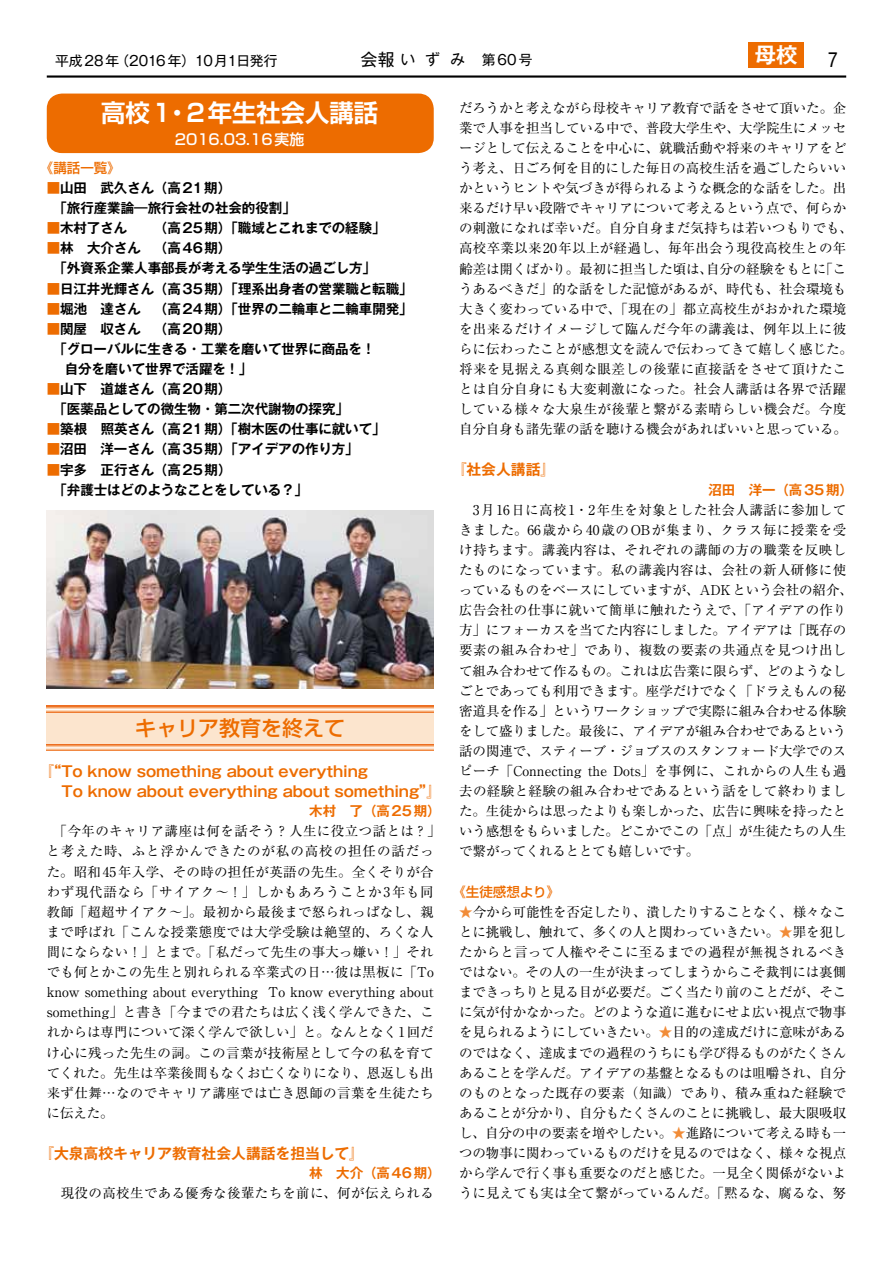
<style>
.page{position:relative;width:893px;height:1263px;background:#fff}
.page>*{position:absolute;margin:0;border:0;box-sizing:border-box;transform-origin:0 0}
.t1{font:700 24.3px "Shin Go Pro De";color:#fff}
.t2{font:700 21.3px "Gothic MB101 Pro De";color:#fff}
.t3{font:21.3px "Helvetica";color:#000;scale:.8 1}
.t4{font:500 21px "Shin Go Pro";color:#ed6c00}
.t5{font:700 14.85px/20.1px "Gothic MB101 Pro De";letter-spacing:-.005em;color:#ed6c00}
.t6{font:500 14.85px "Shin Go Pro";color:#fff}
.t7{font:13.8px "Gothic MB101 Pro";letter-spacing:.005em;color:#000}
.t8{font:13.5px/20.1px "Ryumin Pro";letter-spacing:.005em;color:#000}
.t9{font:700 13.5px/20.1px "Gothic MB101 Pro De";letter-spacing:-.005em;color:#000}
.t10{font:700 13.5px "Gothic MB101 Pro De";color:#ed6c00}
.t11{font:13.5px "Ryumin Pro";letter-spacing:.025em;color:#000}
.t12{font:500 13.5px "Shin Go Pro";letter-spacing:-.005em;color:#ed6c00}
.s1{font-size:16.95px}
.s2{font-size:14.85px}
.s3{color:#ed6c00}
.s4{color:#f18c38}
</style>
<div class="page">
<hr style="left:47px;top:75px;width:799px;height:3px;background:#000">
<div style="left:748px;top:43px;width:56px;height:25px;background:#ed6c00"></div>
<div style="left:47px;top:709px;width:387px;height:38px;background:#fce5ce"></div>
<svg style="left:47px;top:706px;width:387px;height:6px;background:#f7bc92"></svg>
<svg style="left:47px;top:744px;width:387px;height:6px;background:#f6b98e"></svg>
<div style="left:47px;top:94px;width:387px;height:59px;background:#ed6c00;border-radius:15px"></div>
<img style="left:47px;top:510px;width:386px;height:179px">
<p class="t7" style="left:55px;top:50px;width:224px">平成28年（2016年）10月１日発行</p>
<p class="t7" style="left:360px;top:48px;width:174px"><span class="s1">会報</span> <span class="s2">い ず み</span> 第60号</p>
<h2 class="t2" style="left:755px;top:38px;width:44px">母校</h2>
<h2 class="t3" style="left:828px;top:43px;width:13px">7</h2>
<h1 class="t1" style="left:101px;top:92px;width:278px">高校1・2年生社会人講話</h1>
<p class="t6" style="left:175px;top:127px;width:131px">2016.03.16実施</p>
<p class="t12" style="left:40px;top:157px;width:82px">《講話一覧》</p>
<p class="t9" style="left:47px;top:176px;width:251px"><span class="s3">■</span>山田　武久さん （高21期）<br>　「旅行産業論―旅行会社の社会的役割」</p>
<p class="t9" style="left:47px;top:216px;width:82px"><span class="s3">■</span>木村了さん</p>
<p class="t9" style="left:154px;top:216px;width:233px">（高25期）「職域とこれまでの経験」</p>
<p class="t9" style="left:47px;top:237px;width:331px"><span class="s3">■</span>林　大介さん （高46期）<br>　「外資系企業人事部長が考える学生生活の過ごし方」</p>
<p class="t9" style="left:47px;top:277px;width:367px"><span class="s3">■</span>日江井光輝さん （高35期）「理系出身者の営業職と転職」</p>
<p class="t9" style="left:47px;top:297px;width:367px"><span class="s3">■</span>堀池　達さん （高24期）「世界の二輪車と二輪車開発」</p>
<p class="t9" style="left:47px;top:317px;width:186px"><span class="s3">■</span>関屋　収さん （高20期）</p>
<p class="t9" style="left:47px;top:337px;width:330px">　「グローバルに生きる・工業を磨いて世界に商品を！</p>
<p class="t9" style="left:65px;top:357px;width:189px">自分を磨いて世界で活躍を！」</p>
<p class="t9" style="left:47px;top:377px;width:304px"><span class="s3">■</span>山下　道雄さん （高20期）<br>　「医薬品としての微生物・第二次代謝物の探究」</p>
<p class="t9" style="left:47px;top:417px;width:340px"><span class="s3">■</span>築根　照英さん （高21期）「樹木医の仕事に就いて」</p>
<p class="t9" style="left:47px;top:438px;width:314px"><span class="s3">■</span>沼田　洋一さん （高35期）「アイデアの作り方」</p>
<p class="t9" style="left:47px;top:458px;width:263px"><span class="s3">■</span>宇多　正行さん （高25期）<br>　「弁護士はどのようなことをしている？」</p>
<h3 class="t4" style="left:135px;top:711px;width:211px">キャリア教育を終えて</h3>
<p class="t5" style="left:62px;top:759px;width:381px;text-indent:-22px">『“To know something about everything<br>To know about everything about something”』</p>
<p class="t10" style="left:296px;top:800px;width:146px">　木村　了（高25期）</p>
<p class="t8" style="left:47px;top:820px;width:395px">　「今年のキャリア講座は何を話そう？人生に役立つ話とは？」と考えた時、ふと浮かんできたのが私の高校の担任の話だった。昭和45年入学、その時の担任が英語の先生。全くそりが合わず現代語なら「サイアク〜！」しかもあろうことか3年も同教師「超超サイアク～」。最初から最後まで怒られっぱなし、親まで呼ばれ「こんな授業態度では大学受験は絶望的、ろくな人間にならない！」とまで。「私だって先生の事大っ嫌い！」それでも何とかこの先生と別れられる卒業式の日…彼は黒板に「To know something about everything To know everything about something」と書き「今までの君たちは広く浅く学んできた、これからは専門について深く学んで欲しい」と。なんとなく1回だけ心に残った先生の詞。この言葉が技術屋として今の私を育ててくれた。先生は卒業後間もなくお亡くなりになり、恩返しも出来ず仕舞…なのでキャリア講座では亡き恩師の言葉を生徒たちに伝えた。</p>
<p class="t5" style="left:39px;top:1141px;width:326px">『大泉高校キャリア教育社会人講話を担当して』</p>
<p class="t10" style="left:296px;top:1162px;width:146px">　林　大介（高46期）</p>
<p class="t11" style="left:47px;top:1182px;width:389px">　現役の高校生である優秀な後輩たちを前に、何が伝えられる</p>
<p class="t8" style="left:459px;top:97px;width:395px">だろうかと考えながら母校キャリア教育で話をさせて頂いた。企業で人事を担当している中で、普段大学生や、大学院生にメッセージとして伝えることを中心に、就職活動や将来のキャリアをどう考え、日ごろ何を目的にした毎日の高校生活を過ごしたらいいかというヒントや気づきが得られるような概念的な話をした。出来るだけ早い段階でキャリアについて考えるという点で、何らかの刺激になれば幸いだ。自分自身まだ気持ちは若いつもりでも、高校卒業以来20年以上が経過し、毎年出会う現役高校生との年齢差は開くばかり。最初に担当した頃は、自分の経験をもとに「こうあるべきだ」的な話をした記憶があるが、時代も、社会環境も大きく変わっている中で、「現在の」都立高校生がおかれた環境を出来るだけイメージして臨んだ今年の講義は、例年以上に彼らに伝わったことが感想文を読んで伝わってきて嬉しく感じた。将来を見据える真剣な眼差しの後輩に直接話をさせて頂けたことは自分自身にも大変刺激になった。社会人講話は各界で活躍している様々な大泉生が後輩と繋がる素晴らしい機会だ。今度自分自身も諸先輩の話を聴ける機会があればいいと思っている。</p>
<p class="t5" style="left:452px;top:457px;width:105px">『社会人講話』</p>
<p class="t10" style="left:695px;top:478px;width:160px">　沼田　洋一（高35期）</p>
<p class="t8" style="left:459px;top:499px;width:395px">　3月16日に高校1・2年生を対象とした社会人講話に参加してきました。66歳から40歳のOBが集まり、クラス毎に授業を受け持ちます。講義内容は、それぞれの講師の方の職業を反映したものになっています。私の講義内容は、会社の新人研修に使っているものをベースにしていますが、ADKという会社の紹介、広告会社の仕事に就いて簡単に触れたうえで、「アイデアの作り方」にフォーカスを当てた内容にしました。アイデアは「既存の要素の組み合わせ」であり、複数の要素の共通点を見つけ出して組み合わせて作るもの。これは広告業に限らず、どのようなしごとであっても利用できます。座学だけでなく「ドラえもんの秘密道具を作る」というワークショップで実際に組み合わせる体験をして盛りました。最後に、アイデアが組み合わせであるという話の関連で、スティーブ・ジョブスのスタンフォード大学でのスピーチ「Connecting the Dots」を事例に、これからの人生も過去の経験と経験の組み合わせであるという話をして終わりました。生徒からは思ったよりも楽しかった、広告に興味を持ったという感想をもらいました。どこかでこの「点」が生徒たちの人生で繋がってくれるととても嬉しいです。</p>
<p class="t12" style="left:452px;top:880px;width:109px">《生徒感想より》</p>
<p class="t8" style="left:459px;top:901px;width:389px;text-align:justify"><span class="s4">★</span>今から可能性を否定したり、潰したりすることなく、様々なことに挑戦し、触れて、多くの人と関わっていきたい。<span class="s4">★</span>罪を犯したからと言って人権やそこに至るまでの過程が無視されるべきではない。その人の一生が決まってしまうからこそ裁判には裏側まできっちりと見る目が必要だ。ごく当たり前のことだが、そこに気が付かなかった。どのような道に進むにせよ広い視点で物事を見られるようにしていきたい。<span class="s4">★</span>目的の達成だけに意味があるのではなく、達成までの過程のうちにも学び得るものがたくさんあることを学んだ。アイデアの基盤となるものは咀嚼され、自分のものとなった既存の要素（知識）であり、積み重ねた経験であることが分かり、自分もたくさんのことに挑戦し、最大限吸収し、自分の中の要素を増やしたい。<span class="s4">★</span>進路について考える時も一つの物事に関わっているものだけを見るのではなく、様々な視点から学んで行く事も重要なのだと感じた。一見全く関係がないように見えても実は全て繋がっているんだ。「黙るな、腐るな、努</p>
</div>
